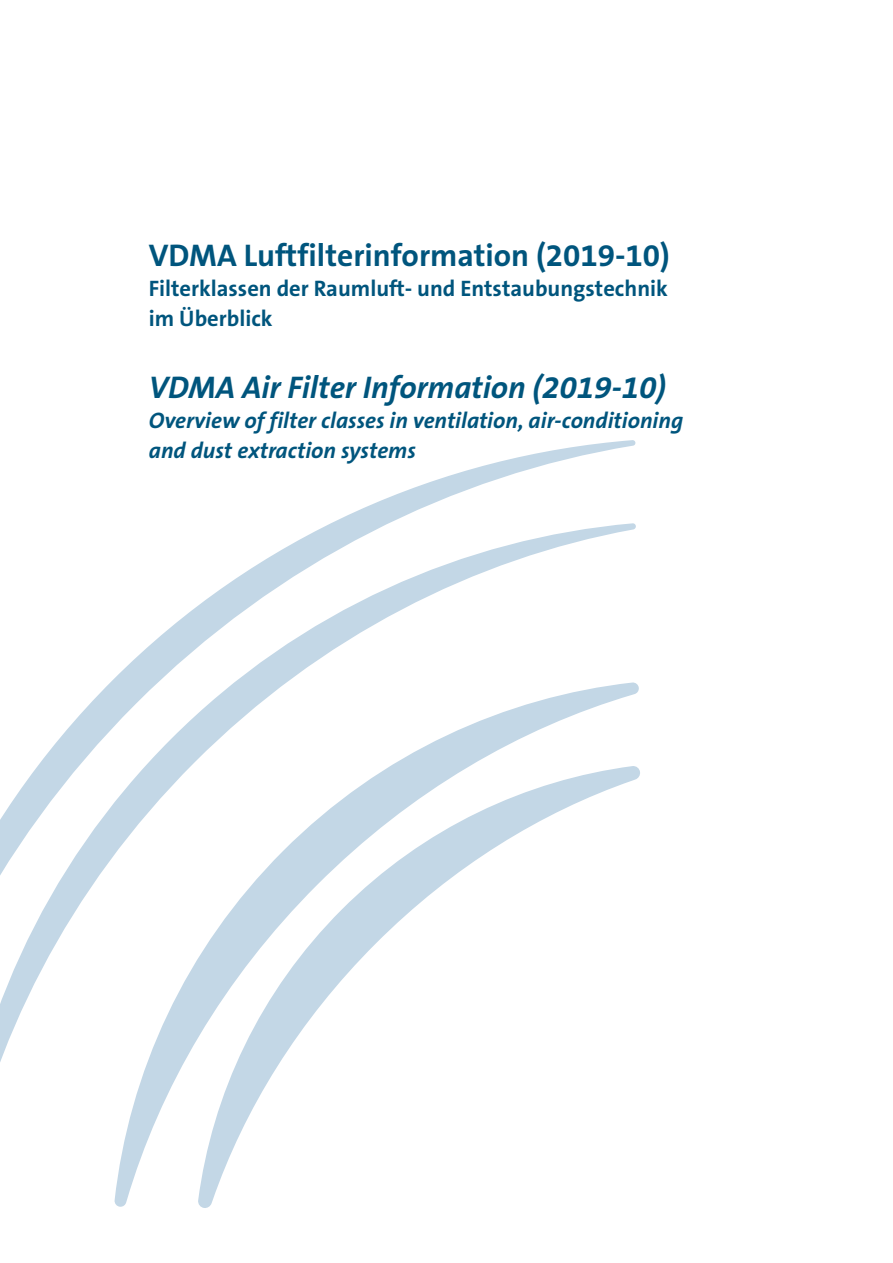
<style>
.page{position:relative;width:893px;height:1263px;background:#fff}
.page>*{position:absolute;margin:0;border:0;box-sizing:border-box;transform-origin:0 0}
.t1{font:700 31.5px "The Sans B Plus W7";color:#00557d}
.t2{font:italic 700 31.5px "The Sans B Plus W7";color:#00557d}
.t3{font:italic 700 22.5px/30px "The Sans B Plus W7";color:#00557d}
.t4{font:700 22.5px/30px "The Sans B Plus W7";color:#00557d}
</style>
<div class="page">
<svg style="left:332px;top:440px;width:303px;height:83px"></svg>
<svg style="left:0;top:523px;width:636px;height:681px"></svg>
<h1 class="t1" style="left:149px;top:235px;width:523px">VDMA Luftfilterinformation (2019-10)</h1>
<p class="t4" style="left:149px;top:274px;width:521px">Filterklassen der Raumluft- und Entstaubungstechnik im Überblick</p>
<h1 class="t2" style="left:149px;top:367px;width:518px">VDMA Air Filter Information (2019-10)</h1>
<p class="t3" style="left:149px;top:405px;width:536px">Overview of filter classes in ventilation, air-conditioning and dust extraction systems</p>
</div>
